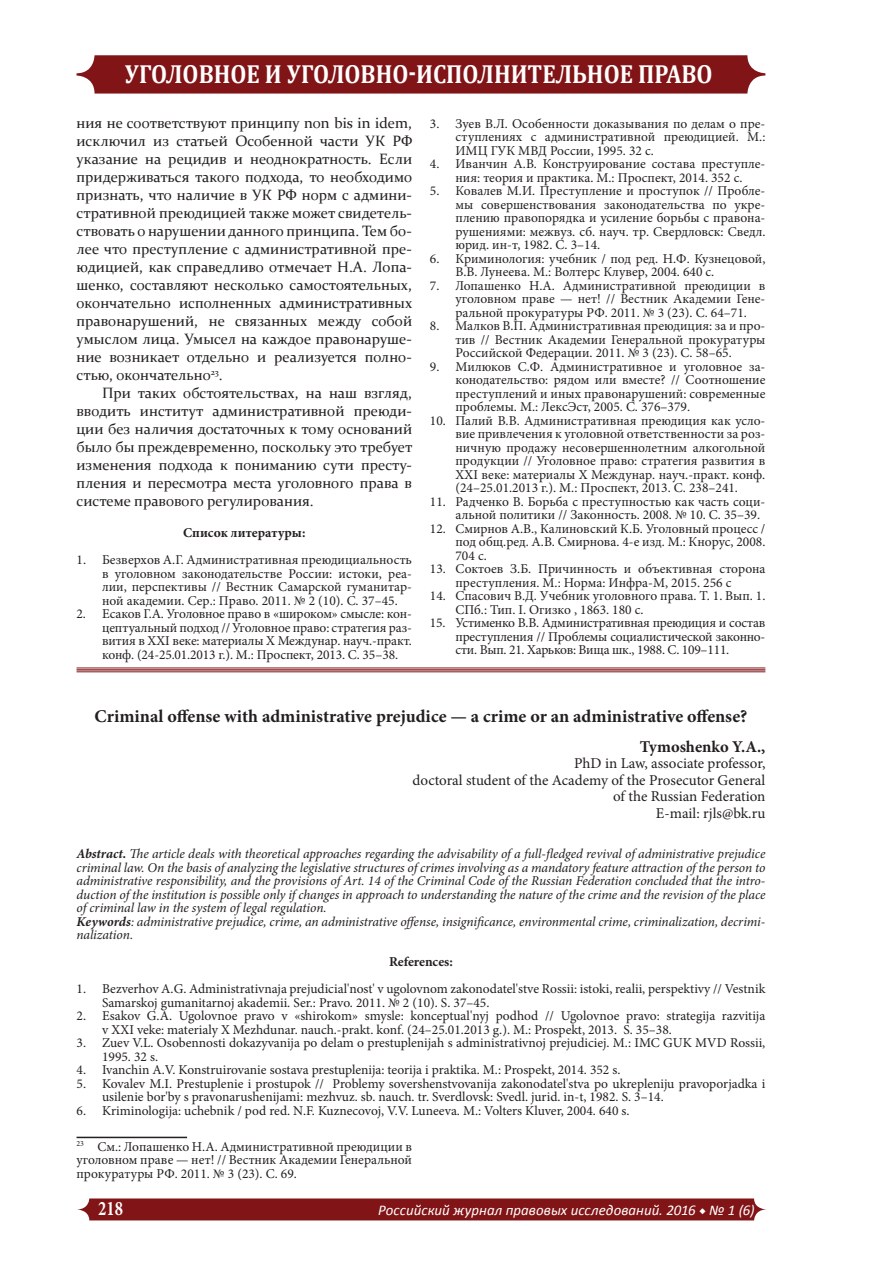
<style>
.page{position:relative;width:893px;height:1263px;background:#fff}
.page>*{position:absolute;margin:0;border:0;box-sizing:border-box;transform-origin:0 0}
.t1{font:700 26.25px "Cambria";color:#fff;scale:.88 1}
.t2{font:700 20.7px "Minion Pro";color:#fff;scale:.8 1}
.t3{font:700 18px "Minion Pro";color:#231f20}
.t4{font:700 16.5px "Minion Pro";color:#231f20}
.Body_Text_Indent{font:15px/18px "Constantia";color:#231f20;text-align:justify}
.t5{font:15px/16.5px "Minion Pro";color:#231f20;text-align:right}
.t6{font:italic 14.85px "Calibri";letter-spacing:.005em;color:#fff}
.t7{font:13.5px/13.5px "Minion Pro";color:#231f20;text-align:justify}
.t8{font:italic 13.5px/13.5px "Minion Pro";letter-spacing:-.01em;color:#231f20;text-align:justify}
.t9{font:700 13.5px "Minion Pro";color:#231f20}
.s1{font-weight:700}
.s2{font-family:"Minion Pro";font-weight:700;font-style:normal}
</style>
<div class="page">
<svg style="left:77px;top:1198px;width:689px;height:22px;background:#871f21"></svg>
<div style="left:77px;top:55px;width:688px;height:39px;background:#811416;border-radius:18px"></div>
<hr style="left:77px;top:1137px;width:110px;height:1px;background:#231f20">
<hr style="left:77px;top:671px;width:688px;height:1px;background:#811416">
<hr style="left:77px;top:669px;width:688px;height:1px;background:#811416">
<hr style="left:77px;top:668px;width:688px;height:1px;background:#811416">
<h1 class="t1" style="left:125px;top:55px;width:669px">УГОЛОВНОЕ И УГОЛОВНО-ИСПОЛНИТЕЛЬНОЕ ПРАВО</h1>
<p class="Body_Text_Indent" style="left:77px;top:113px;width:337px">ния не соответствуют принципу non bis in idem, исключил из статьей Особенной части УК РФ указание на рецидив и неоднократность. Если придерживаться такого подхода, то необходимо признать, что наличие в УК РФ норм с админи&shy;стративной преюдицией также может свидетель&shy;ствовать о нарушении данного принципа. Тем бо&shy;лее что преступление с административной пре&shy;юдицией, как справедливо отмечает Н.А. Лопа&shy;шенко, составляют несколько самостоятельных, окончательно исполненных административных правонарушений, не связанных между собой умыслом лица. Умысел на каждое правонаруше&shy;ние возникает отдельно и реализуется полно&shy;стью, окончательно<sup>23</sup>.</p>
<p class="Body_Text_Indent" style="left:77px;top:383px;width:337px;text-indent:26px">При таких обстоятельствах, на наш взгляд, вводить институт административной преюди&shy;ции без наличия достаточных к тому оснований было бы преждевременно, поскольку это требует изменения подхода к пониманию сути престу&shy;пления и пересмотра места уголовного права в системе правового регулирования.</p>
<p class="t9" style="left:183px;top:523px;width:124px">Список литературы:</p>
<p class="t7" style="left:102px;top:553px;width:311px;text-indent:-26px">1. Безверхов А.Г. Административная преюдициальность в уголовном законодательстве России: истоки, реа&shy;лии, перспективы // Вестник Самарской гуманитар&shy;ной академии. Сер.: Право. 2011. № 2 (10). С. 37–45.</p>
<p class="t7" style="left:102px;top:607px;width:311px;text-indent:-26px">2. Есаков Г.А. Уголовное право в «широком» смысле: кон&shy;цептуальный подход // Уголовное право: стратегия раз&shy;вития в XXI веке: материалы X Междунар. науч.-практ. конф. (24-25.01.2013 г.). М.: Проспект, 2013. С. 35–38.</p>
<p class="t7" style="left:455px;top:117px;width:311px;text-indent:-26px">3. Зуев В.Л. Особенности доказывания по делам о пре&shy;ступлениях с административной преюдицией. М.:<br>ИМЦ ГУК МВД России, 1995. 32 с.</p>
<p class="t7" style="left:430px;top:157px;width:337px;text-align:center">4. Иванчин А.В. Конструирование состава преступле&shy;ния: теория и практика. М.: Проспект, 2014. 352 с.</p>
<p class="t7" style="left:455px;top:184px;width:311px;text-indent:-26px">5. Ковалев М.И. Преступление и проступок // Пробле&shy;мы совершенствования законодательства по укре&shy;плению правопорядка и усиление борьбы с правона&shy;рушениями: межвуз. сб. науч. тр. Свердловск: Сведл. юрид. ин-т, 1982. С. 3–14.</p>
<p class="t7" style="left:455px;top:252px;width:311px;text-indent:-26px">6. Криминология: учебник / под ред. Н.Ф. Кузнецовой,<br>В.В. Лунеева. М.: Волтерс Клувер, 2004. 640 с.</p>
<p class="t7" style="left:455px;top:279px;width:311px;text-indent:-26px">7. Лопашенко Н.А. Административной преюдиции в уголовном праве — нет! // Вестник Академии Гене&shy;ральной прокуратуры РФ. 2011. № 3 (23). С. 64–71.</p>
<p class="t7" style="left:455px;top:319px;width:311px;text-indent:-26px">8. Малков В.П. Административная преюдиция: за и про&shy;тив // Вестник Академии Генеральной прокуратуры Российской Федерации. 2011. № 3 (23). С. 58–65.</p>
<p class="t7" style="left:455px;top:360px;width:311px;text-indent:-26px">9. Милюков С.Ф. Административное и уголовное за&shy;конодательство: рядом или вместе? // Соотношение преступлений и иных правонарушений: современные проблемы. М.: ЛексЭст, 2005. С. 376–379.</p>
<p class="t7" style="left:455px;top:414px;width:311px;text-indent:-26px">10. Палий В.В. Административная преюдиция как усло&shy;вие привлечения к уголовной ответственности за роз&shy;ничную продажу несовершеннолетним алкогольной продукции // Уголовное право: стратегия развития в XXI веке: материалы X Междунар. науч.-практ. конф. (24–25.01.2013 г.). М.: Проспект, 2013. С. 238–241.</p>
<p class="t7" style="left:455px;top:495px;width:311px;text-indent:-26px">11. Радченко В. Борьба с преступностью как часть соци&shy;альной политики // Законность. 2008. № 10. С. 35–39.</p>
<p class="t7" style="left:455px;top:522px;width:311px;text-indent:-26px">12. Смирнов А.В., Калиновский К.Б. Уголовный процесс / под общ.ред. А.В. Смирнова. 4-е изд. М.: Кнорус, 2008.<br>704 с.</p>
<p class="t7" style="left:455px;top:562px;width:311px;text-indent:-26px">13. Соктоев З.Б. Причинность и объективная сторона преступления. М.: Норма: Инфра-М, 2015. 256 с</p>
<p class="t7" style="left:455px;top:589px;width:311px;text-indent:-26px">14. Спасович В.Д. Учебник уголовного права. Т. 1. Вып. 1.<br>СПб.: Тип. I. Огизко , 1863. 180 с.</p>
<p class="t7" style="left:455px;top:616px;width:311px;text-indent:-26px">15. Устименко В.В. Административная преюдиция и состав преступления // Проблемы социалистической законно&shy;сти. Вып. 21. Харьков: Вища шк., 1988. С. 109–111.</p>
<p class="t3" style="left:95px;top:703px;width:654px">Criminal offense with administrative prejudice — a crime or an administrative offense?</p>
<p class="t4" style="left:640px;top:735px;width:127px">Tymoshenko Y.A.,</p>
<p class="t5" style="left:574px;top:755px;width:193px">PhD in Law, associate professor,</p>
<p class="t5" style="left:413px;top:772px;width:354px">doctoral student of the Academy of the Prosecutor General of the Russian Federation</p>
<p class="t5" style="left:656px;top:805px;width:111px">E-mail: rjls@bk.ru</p>
<p class="t8" style="left:77px;top:847px;width:690px"><span class="s1">Abstract.</span> The article deals with theoretical approaches regarding the advisability of a full-fledged revival of administrative prejudice criminal law. On the basis of analyzing the legislative structures of crimes involving as a mandatory feature attraction of the person to administrative responsibility, and the provisions of Art. 14 of the Criminal Code of the Russian Federation concluded that the intro&shy;duction of the institution is possible only if changes in approach to understanding the nature of the crime and the revision of the place of criminal law in the system of legal regulation.</p>
<p class="t8" style="left:77px;top:914px;width:690px"><span class="s1">Keywords</span>: administrative prejudice, crime, an administrative offense, insignificance, environmental crime, criminalization, decrimi&shy;nalization.</p>
<p class="t9" style="left:389px;top:952px;width:65px">References:</p>
<p class="t7" style="left:102px;top:982px;width:665px;text-indent:-26px">1. Bezverhov A.G. Administrativnaja prejudicial'nost' v ugolovnom zakonodatel'stve Rossii: istoki, realii, perspektivy // Vestnik<br>Samarskoj gumanitarnoj akademii. Ser.: Pravo. 2011. № 2 (10). S. 37–45.</p>
<p class="t7" style="left:102px;top:1009px;width:665px;text-indent:-26px">2. Esakov G.A. Ugolovnoe pravo v «shirokom» smysle: konceptual'nyj podhod // Ugolovnoe pravo: strategija razvitija v XXI veke: materialy X Mezhdunar. nauch.-prakt. konf. (24–25.01.2013 g.). M.: Prospekt, 2013. S. 35–38.</p>
<p class="t7" style="left:102px;top:1036px;width:665px;text-indent:-26px">3. Zuev V.L. Osobennosti dokazyvanija po delam o prestuplenijah s administrativnoj prejudiciej. M.: IMC GUK MVD Rossii,<br>1995. 32 s.</p>
<p class="t7" style="left:77px;top:1063px;width:545px">4. Ivanchin A.V. Konstruirovanie sostava prestuplenija: teorija i praktika. M.: Prospekt, 2014. 352 s.</p>
<p class="t7" style="left:102px;top:1077px;width:665px;text-indent:-26px">5. Kovalev M.I. Prestuplenie i prostupok // Problemy sovershenstvovanija zakonodatel'stva po ukrepleniju pravoporjadka i usilenie bor'by s pravonarushenijami: mezhvuz. sb. nauch. tr. Sverdlovsk: Svedl. jurid. in-t, 1982. S. 3–14.</p>
<p class="t7" style="left:77px;top:1104px;width:554px">6. Kriminologija: uchebnik / pod red. N.F. Kuznecovoj, V.V. Luneeva. M.: Volters Kluver, 2004. 640 s.</p>
<p class="t7" style="left:77px;top:1140px;width:337px"><sup>23</sup> См.: Лопашенко Н.А. Административной преюдиции в уголовном праве — нет! // Вестник Академии Генеральной прокуратуры РФ. 2011. № 3 (23). С. 69.</p>
<h2 class="t2" style="left:98px;top:1194px;width:32px">218</h2>
<p class="t6" style="left:378px;top:1200px;width:378px">Российский журнал правовых исследований. 2016 <span class="s2">◆</span> № 1 (6)</p>
</div>
